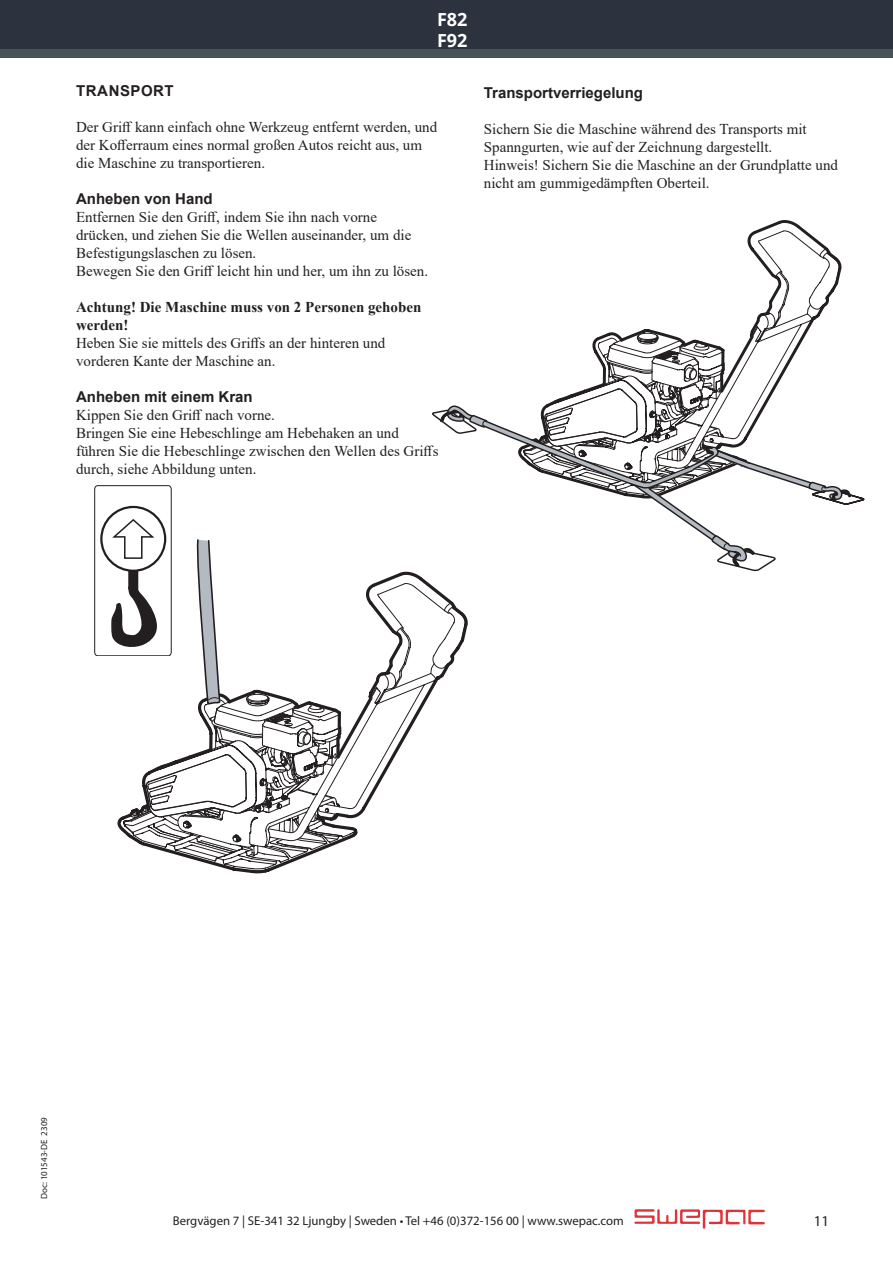
<style>
.page{position:relative;width:893px;height:1263px;background:#fff}
.page>*{position:absolute;margin:0;border:0;box-sizing:border-box;transform-origin:0 0}
.t1{font:700 18px/21.6px "Open Sans";color:#fff}
.Brödtext_1{font:15px/18px "Times New Roman";color:#231f20}
.olja_och_bränslerek{font:15px/18px "Times New Roman";color:#231f20}
.olja_och_bränslerek-2{font:700 15px "Arial";color:#231f20}
.olja_och_bränslerek-3{font:700 15px/18px "Times New Roman";color:#231f20}
.olja_och_bränslerek-4{font:700 15px "Arial";letter-spacing:.035em;color:#231f20}
.t2{font:15px "Myriad Pro";color:#231f20}
.t3{font:12.75px "Myriad Pro";color:#231f20}
.t4{font:9px "Myriad Pro";color:#231f20}
</style>
<div class="page">
<div style="left:0;top:0;width:893px;height:53px;background:#2c333e"></div>
<div style="left:0;top:49px;width:893px;height:8px;background:#465158"></div>
<svg style="left:634px;top:1209px;width:131px;height:19px"></svg>
<svg style="left:94px;top:220px;width:770px;height:653px"></svg>
<p class="t1" style="left:437px;top:8px;width:32px">F82<br>F92</p>
<p class="olja_och_bränslerek-4" style="left:76px;top:80px;width:99px">TRANSPORT</p>
<p class="Brödtext_1" style="left:76px;top:117px;width:363px">Der Griff kann einfach ohne Werkzeug entfernt werden, und der Kofferraum eines normal großen Autos reicht aus, um die Maschine zu transportieren.</p>
<p class="olja_och_bränslerek-2" style="left:76px;top:188px;width:138px">Anheben von Hand</p>
<p class="Brödtext_1" style="left:76px;top:207px;width:337px">Entfernen Sie den Griff, indem Sie ihn nach vorne drücken, und ziehen Sie die Wellen auseinander, um die<br>Befestigungslaschen zu lösen.</p>
<p class="Brödtext_1" style="left:76px;top:261px;width:354px">Bewegen Sie den Griff leicht hin und her, um ihn zu lösen.</p>
<p class="olja_och_bränslerek-3" style="left:76px;top:298px;width:347px">Achtung! Die Maschine muss von 2 Personen gehoben werden!</p>
<p class="Brödtext_1" style="left:76px;top:333px;width:311px">Heben Sie sie mittels des Griffs an der hinteren und vorderen Kante der Maschine an.</p>
<p class="olja_och_bränslerek-2" style="left:76px;top:386px;width:178px">Anheben mit einem Kran</p>
<p class="olja_och_bränslerek" style="left:76px;top:405px;width:201px">Kippen Sie den Griff nach vorne.</p>
<p class="olja_och_bränslerek" style="left:76px;top:423px;width:364px">Bringen Sie eine Hebeschlinge am Hebehaken an und führen Sie die Hebeschlinge zwischen den Wellen des Griffs durch, siehe Abbildung unten.</p>
<p class="olja_och_bränslerek-2" style="left:484px;top:82px;width:161px">Transportverriegelung</p>
<p class="olja_och_bränslerek" style="left:484px;top:120px;width:324px">Sichern Sie die Maschine während des Transports mit<br>Spanngurten, wie auf der Zeichnung dargestellt.</p>
<p class="olja_och_bränslerek" style="left:484px;top:156px;width:356px">Hinweis! Sichern Sie die Maschine an der Grundplatte und nicht am gummigedämpften Oberteil.</p>
<p class="t4" style="left:39px;top:1199px;width:83px;rotate:-90deg">Doc: 101543-DE 2309</p>
<p class="t3" style="left:173px;top:1212px;width:452px">Bergvägen 7 | SE-341 32 Ljungby | Sweden • Tel +46 (0)372-156 00 | www.swepac.com</p>
<p class="t2" style="left:814px;top:1212px;width:17px">11</p>
</div>
